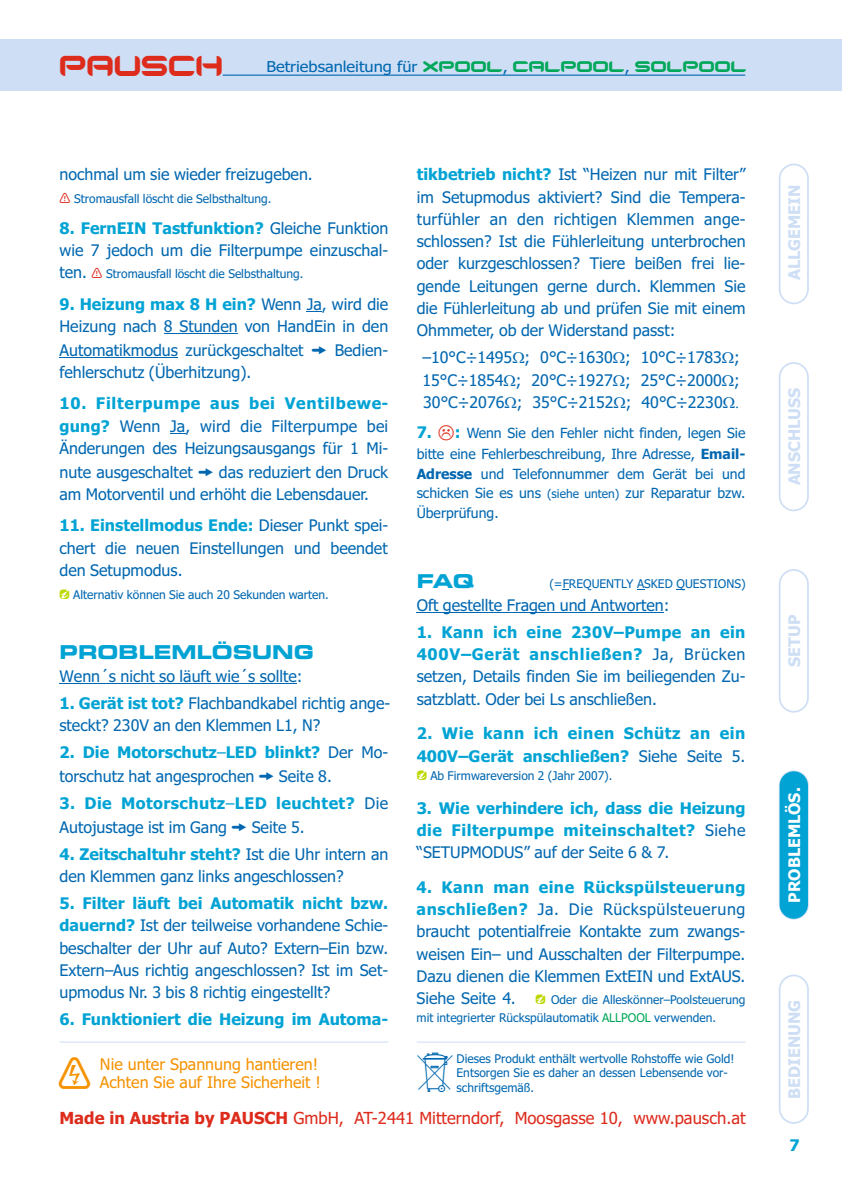
<style>
.page{position:relative;width:842px;height:1191px;background:#fff}
.page>*{position:absolute;margin:0;border:0;box-sizing:border-box;transform-origin:0 0}
.t1{font:46.6px "Pausch Gmb H";color:#0067b0}
.t2{font:37.6px "Pausch Gmb H";color:#f59303}
.t3{font:28px "Pausch Gmb H";color:#dd2b1c}
.t4{font:700 expanded 19px "Square 721 BT";color:#00a3d4}
.t5{font:16.6px "Tahoma";color:#dd2b1c}
.t6{font:16px/22.2px "Tahoma";color:#0067b0}
.t7{font:700 16px/22.2px "Tahoma";letter-spacing:.005em;color:#00a3d4;text-align:justify}
.t8{font:700 16px/22.2px "Tahoma";letter-spacing:.035em;color:#00a3d4}
.t9{font:16px "Tahoma";color:#f59303}
.t10{font:700 16px "Tahoma";color:#cddef5}
.t11{font:700 16px "Tahoma";color:#fff}
.t12{font:15px "Tahoma";color:#0067b0;scale:1.1 1}
.t13{font:14px/19.4px "Tahoma";color:#0067b0}
.t14{font:12px/14.4px "Tahoma";color:#0067b0}
.s1{font-family:"Pausch Gmb H";color:#00a759}
.s2{font-family:"Pausch Gmb H";color:#dd2b1c}
.s3{font-weight:700;color:#00a3d4}
.s4{font-size:16px}
.s5{font-family:"Pausch Gmb H"}
.s6{font-family:"Pausch Gmb H";color:#bcd800}
.s7{color:#00a3d4}
.s8{font-weight:700;font-size:16px;color:#00a3d4}
.s9{font-weight:700}
.s10{font-size:12px}
.s11{font-weight:400;color:#0067b0}
.s12{color:#00a759}
</style>
<div class="page">
<div style="left:0;top:40px;width:842px;height:51px;background:#cddef5"></div>
<hr style="left:223px;top:75px;width:522px;height:1px;background:#0067b0">
<div style="left:779px;top:164px;width:30px;height:140px;border:2px solid #cddef5;border-radius:14px"></div>
<div style="left:779px;top:362px;width:30px;height:149px;border:2px solid #cddef5;border-radius:14px"></div>
<div style="left:779px;top:569px;width:30px;height:143px;border:2px solid #cddef5;border-radius:14px"></div>
<div style="left:779px;top:974px;width:30px;height:149px;border:2px solid #cddef5;border-radius:14px"></div>
<div style="left:779px;top:770px;width:30px;height:149px;border:2px solid #cddef5;border-radius:14px"></div>
<svg style="left:307px;top:311px;width:15px;height:1px"></svg>
<hr style="left:164px;top:333px;width:74px;height:1px;background:#0067b0">
<hr style="left:60px;top:357px;width:118px;height:1px;background:#0067b0">
<svg style="left:170px;top:433px;width:16px;height:1px"></svg>
<svg style="left:60px;top:683px;width:14px;height:1px"></svg>
<hr style="left:74px;top:683px;width:223px;height:1px;background:#0067b0">
<hr style="left:417px;top:612px;width:247px;height:1px;background:#0067b0">
<div style="left:780px;top:771px;width:28px;height:147px;background:#00a3d4;border-radius:14px"></div>
<hr style="left:60px;top:1041px;width:328px;height:1px;background:#cddef5">
<hr style="left:417px;top:1041px;width:329px;height:1px;background:#cddef5">
<h3 class="t3" style="left:60px;top:45px;width:165px">PAUSCH</h3>
<p class="t12" style="left:266px;top:61px;width:438px">Betriebsanleitung für <span class="s1">XPOOL</span>, <span class="s1">CALPOOL</span>, <span class="s1">SOLPOOL</span></p>
<p class="t6" style="left:60px;top:165px;width:255px">nochmal um sie wieder freizugeben.</p>
<p class="t14" style="left:60px;top:193px;width:213px"><span class="s2">Ç</span> Stromausfall löscht die Selbsthaltung.</p>
<p class="t6" style="left:60px;top:218px;width:330px"><span class="s3">8. FernEIN Tastfunktion?</span> Gleiche Funktion wie 7 jedoch um die Filterpumpe einzuschal-</p>
<p class="t14" style="left:60px;top:267px;width:245px"><span class="s4">ten.</span> <span class="s2">Ç</span> Stromausfall löscht die Selbsthaltung.</p>
<p class="t6" style="left:60px;top:294px;width:330px"><span class="s3">9. Heizung max 8 H ein?</span> Wenn Ja, wird die<br>Heizung nach 8 Stunden von HandEin in den</p>
<p class="t6" style="left:60px;top:340px;width:330px">Automatikmodus zurückgeschaltet <span class="s5">·</span> Bedien&shy;fehlerschutz (Überhitzung).</p>
<p class="t6" style="left:60px;top:394px;width:330px;text-align:justify"><span class="s3">10. Filterpumpe aus bei Ventilbewe&shy;gung?</span> Wenn Ja, wird die Filterpumpe bei Änderungen des Heizungsausgangs für 1 Mi-</p>
<p class="t6" style="left:59px;top:462px;width:330px">nute ausgeschaltet <span class="s5">·</span> das reduziert den Druck am Motorventil und erhöht die Lebensdauer.</p>
<p class="t6" style="left:59px;top:516px;width:330px;text-align:justify"><span class="s3">11. Einstellmodus Ende:</span> Dieser Punkt spei&shy;chert die neuen Einstellungen und beendet den Setupmodus.</p>
<p class="t14" style="left:59px;top:588px;width:271px"><span class="s6">¤</span> Alternativ können Sie auch 20 Sekunden warten.</p>
<p class="t4" style="left:59px;top:644px;width:256px">PROBLEMLÖSUNG</p>
<p class="t6" style="left:59px;top:666px;width:244px">Wenn´s nicht so läuft wie´s sollte:</p>
<p class="t6" style="left:59px;top:693px;width:332px"><span class="s3">1. Gerät ist tot?</span> Flachbandkabel richtig ange&shy;steckt? 230V an den Klemmen L1, N?</p>
<p class="t6" style="left:59px;top:741px;width:330px;line-height:23.8px"><span class="s3">2. Die Motorschutz</span><span class="s7">–</span><span class="s3">LED blinkt?</span> Der Mo&shy;torschutz hat angesprochen <span class="s5">·</span> Seite 8.</p>
<p class="t6" style="left:59px;top:792px;width:330px;line-height:23.8px"><span class="s3">3. Die Motorschutz</span><span class="s7">–</span><span class="s3">LED leuchtet?</span> Die<br>Autojustage ist im Gang <span class="s5">·</span> Seite 5.</p>
<p class="t6" style="left:59px;top:844px;width:330px"><span class="s3">4. Zeitschaltuhr steht?</span> Ist die Uhr intern an den Klemmen ganz links angeschlossen?</p>
<p class="t6" style="left:59px;top:893px;width:330px;text-align:justify"><span class="s3">5. Filter läuft bei Automatik nicht bzw. dauernd?</span> Ist der teilweise vorhandene Schie&shy;beschalter der Uhr auf Auto? Extern–Ein bzw.<br>Extern–Aus richtig angeschlossen? Ist im Set&shy;upmodus Nr. 3 bis 8 richtig eingestellt?</p>
<p class="t7" style="left:59px;top:1009px;width:330px">6. Funktioniert die Heizung im Automa-</p>
<h2 class="t2" style="left:58px;top:1047px;width:36px">Ñ</h2>
<p class="t9" style="left:100px;top:1057px;width:220px">Nie unter Spannung hantieren!</p>
<p class="t9" style="left:100px;top:1076px;width:222px">Achten Sie auf Ihre Sicherheit !</p>
<p class="t6" style="left:417px;top:165px;width:330px;text-align:justify"><span class="s3">tikbetrieb nicht?</span> Ist “Heizen nur mit Filter” im Setupmodus aktiviert? Sind die Tempera&shy;turfühler an den richtigen Klemmen ange&shy;schlossen? Ist die Fühlerleitung unterbrochen oder kurzgeschlossen? Tiere beißen frei lie&shy;gende Leitungen gerne durch. Klemmen Sie die Fühlerleitung ab und prüfen Sie mit einem Ohmmeter, ob der Widerstand passt:</p>
<p class="t6" style="left:422px;top:347px;width:319px;text-align:justify">–10°C÷1495 ; 0°C÷1630 ; 10°C÷1783 ; 15°C÷1854 ; 20°C÷1927 ; 25°C÷2000 ; 30°C÷2076 ; 35°C÷2152 ; 40°C÷2230</p>
<p class="t13" style="left:417px;top:424px;width:330px;line-height:21px"><span class="s8">7. :</span> Wenn Sie den Fehler nicht finden, legen Sie bitte eine Fehlerbeschreibung, Ihre Adresse, <span class="s9">Email-</span></p>
<p class="t13" style="left:417px;top:465px;width:330px;text-align:justify"><span class="s9">Adresse</span> und Telefonnummer dem Gerät bei und schicken Sie es uns <span class="s10">(siehe unten)</span> zur Reparatur bzw.<br>Überprüfung.</p>
<p class="t4" style="left:417px;top:574px;width:58px">FAQ</p>
<p class="t14" style="left:549px;top:578px;width:198px">(=FREQUENTLY ASKED QUESTIONS)</p>
<p class="t6" style="left:417px;top:595px;width:254px">Oft gestellte Fragen und Antworten:</p>
<p class="t6" style="left:417px;top:622px;width:330px;text-align:justify"><span class="s3">1. Kann ich eine 230V–Pumpe an ein 400V–Gerät anschließen?</span> Ja, Brücken setzen, Details finden Sie im beiliegenden Zu&shy;satzblatt. Oder bei Ls anschließen.</p>
<p class="t8" style="left:417px;top:723px;width:330px">2. Wie kann ich einen Schütz an ein<br>400V–Gerät anschließen? <span class="s11">Siehe Seite 5.</span></p>
<p class="t14" style="left:417px;top:770px;width:197px"><span class="s6">¤</span> Ab Firmwareversion 2 (Jahr 2007).</p>
<p class="t7" style="left:417px;top:798px;width:330px">3. Wie verhindere ich, dass die Heizung die Filterpumpe miteinschaltet? <span class="s11">Siehe “SETUPMODUS” auf der Seite 6 &amp; 7.</span></p>
<p class="t6" style="left:417px;top:877px;width:330px;text-align:justify"><span class="s3">4. Kann man eine Rückspülsteuerung anschließen?</span> Ja. Die Rückspülsteuerung braucht potentialfreie Kontakte zum zwangs&shy;weisen Ein– und Ausschalten der Filterpumpe.<br>Dazu dienen die Klemmen ExtEIN und ExtAUS.</p>
<p class="t14" style="left:417px;top:991px;width:330px;line-height:17.6px"><span class="s4">Siehe Seite 4.</span> <span class="s6">¤</span> Oder die Alleskönner–Poolsteuerung mit integrierter Rückspülautomatik <span class="s12">ALLPOOL</span> verwenden.</p>
<h1 class="t1" style="left:417px;top:1041px;width:39px">Ï</h1>
<p class="t14" style="left:457px;top:1052px;width:279px">Dieses Produkt enthält wertvolle Rohstoffe wie Gold!<br>Entsorgen Sie es daher an dessen Lebensende vor&shy;schriftsgemäß.</p>
<p class="t5" style="left:59px;top:1111px;width:688px"><span class="s9">Made in Austria by PAUSCH</span> GmbH, AT-2441 Mitterndorf, Moosgasse 10, www.pausch.at</p>
<p class="t10" style="left:788px;top:280px;width:97px;rotate:-90deg">ALLGEMEIN</p>
<p class="t10" style="left:788px;top:485px;width:99px;rotate:-90deg">ANSCHLUSS</p>
<p class="t10" style="left:788px;top:667px;width:54px;rotate:-90deg">SETUP</p>
<p class="t11" style="left:788px;top:902px;width:117px;rotate:-90deg">PROBLEMLÖS.</p>
<p class="t10" style="left:788px;top:1098px;width:100px;rotate:-90deg">BEDIENUNG</p>
<p class="t7" style="left:789px;top:1135px;width:12px">7</p>
</div>
